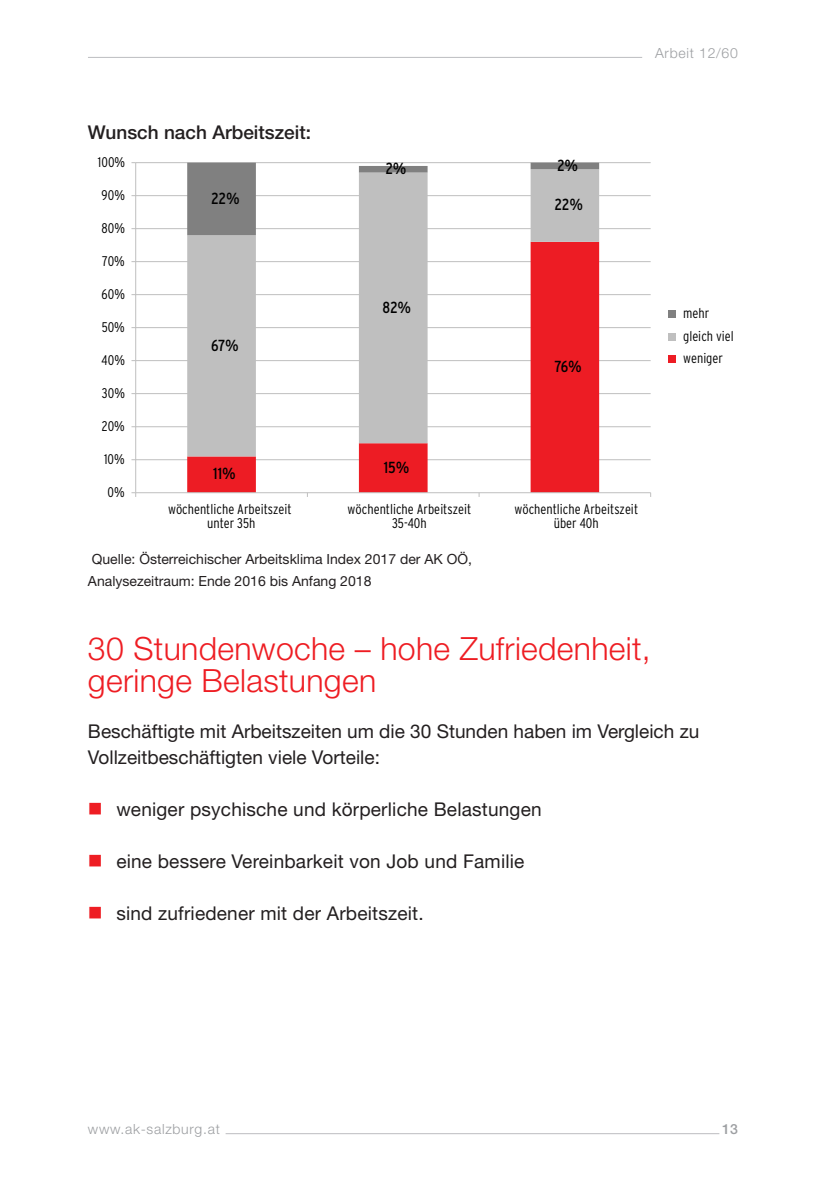
<style>
.page{position:relative;width:840px;height:1191px;background:#fff}
.page>*{position:absolute;margin:0;border:0;box-sizing:border-box;transform-origin:0 0}
.t1{font:300 32px/32px "Helvetica Neue";letter-spacing:.01em;color:#ee1d23}
.t2{font:19px/26px "Helvetica Neue";letter-spacing:.01em;color:#231f20}
.t3{font:500 19px "Helvetica Neue";color:#231f20}
.t4{font:condensed 16px "Interstate";letter-spacing:-.01em;color:#000}
.t5{font:300 condensed 14px/14px "Interstate";color:#000;text-align:center}
.t6{font:14px/22px "Helvetica Neue";color:#231f20}
.t7{font:300 14px "Helvetica Neue";letter-spacing:.05em;color:#9d9fa2}
.t8{font:500 14px "Helvetica Neue";color:#9d9fa2}
</style>
<div class="page">
<hr style="left:88px;top:57px;width:553px;height:1px;background:#bcbdc0">
<hr style="left:225px;top:1133px;width:494px;height:1px;background:#bcbdc0">
<hr style="left:136px;top:162px;width:514px;height:1px;background:#bfbfbf">
<hr style="left:136px;top:195px;width:514px;height:1px;background:#bfbfbf">
<hr style="left:136px;top:228px;width:514px;height:1px;background:#bfbfbf">
<hr style="left:136px;top:261px;width:514px;height:1px;background:#bfbfbf">
<hr style="left:136px;top:294px;width:514px;height:1px;background:#bfbfbf">
<hr style="left:136px;top:327px;width:514px;height:1px;background:#bfbfbf">
<hr style="left:136px;top:360px;width:514px;height:1px;background:#bfbfbf">
<hr style="left:136px;top:393px;width:514px;height:1px;background:#bfbfbf">
<hr style="left:136px;top:426px;width:514px;height:1px;background:#bfbfbf">
<hr style="left:136px;top:459px;width:514px;height:1px;background:#bfbfbf">
<svg style="left:187px;top:456px;width:411px;height:36px"></svg>
<svg style="left:187px;top:235px;width:411px;height:221px"></svg>
<svg style="left:187px;top:163px;width:411px;height:72px"></svg>
<hr style="left:135px;top:163px;width:1px;height:330px;background:#bfbfbf">
<hr style="left:136px;top:492px;width:514px;height:1px;background:#bfbfbf">
<div style="left:668px;top:311px;width:7px;height:7px;background:#808080"></div>
<div style="left:668px;top:333px;width:7px;height:7px;background:#bfbfbf"></div>
<div style="left:668px;top:355px;width:7px;height:7px;background:#ed1c24"></div>
<p class="t7" style="left:654px;top:44px;width:84px">Arbeit 12/60</p>
<p class="t3" style="left:88px;top:121px;width:224px">Wunsch nach Arbeitszeit:</p>
<p class="t5" style="left:98px;top:155px;width:29px">100%</p>
<p class="t5" style="left:102px;top:188px;width:25px">90%</p>
<p class="t5" style="left:101px;top:221px;width:25px">80%</p>
<p class="t5" style="left:102px;top:254px;width:24px">70%</p>
<p class="t5" style="left:102px;top:287px;width:25px">60%</p>
<p class="t5" style="left:102px;top:320px;width:25px">50%</p>
<p class="t5" style="left:101px;top:353px;width:25px">40%</p>
<p class="t5" style="left:102px;top:386px;width:25px">30%</p>
<p class="t5" style="left:102px;top:419px;width:24px">20%</p>
<p class="t5" style="left:104px;top:452px;width:22px">10%</p>
<p class="t5" style="left:107px;top:485px;width:19px">0%</p>
<p class="t4" style="left:211px;top:188px;width:30px">22%</p>
<p class="t4" style="left:211px;top:335px;width:29px">67%</p>
<p class="t4" style="left:213px;top:464px;width:24px">11%</p>
<p class="t4" style="left:385px;top:159px;width:23px">2%</p>
<p class="t4" style="left:556px;top:155px;width:23px">2%</p>
<p class="t4" style="left:382px;top:297px;width:30px">82%</p>
<p class="t4" style="left:383px;top:457px;width:27px">15%</p>
<p class="t4" style="left:554px;top:195px;width:30px">22%</p>
<p class="t4" style="left:554px;top:357px;width:29px">76%</p>
<p class="t5" style="left:168px;top:502px;width:125px">wöchentliche Arbeitszeit unter 35h</p>
<p class="t5" style="left:347px;top:502px;width:125px">wöchentliche Arbeitszeit<br>35-40h</p>
<p class="t5" style="left:514px;top:502px;width:125px">wöchentliche Arbeitszeit über 40h</p>
<p class="t6" style="left:88px;top:548px;width:385px">Quelle: Österreichischer Arbeitsklima Index 2017 der AK OÖ,<br>Analysezeitraum: Ende 2016 bis Anfang 2018</p>
<p class="t5" style="left:682px;top:302px;width:52px;line-height:22.2px;text-align:left">mehr gleich viel weniger</p>
<h1 class="t1" style="left:88px;top:631px;width:564px">30 Stundenwoche – hohe Zufriedenheit, geringe Belastungen</h1>
<p class="t2" style="left:88px;top:717px;width:612px">Beschäftigte mit Arbeitszeiten um die 30 Stunden haben im Vergleich zu<br>Vollzeitbeschäftigten viele Vorteile:</p>
<p class="t2" style="left:116px;top:795px;width:426px">weniger psychische und körperliche Belastungen</p>
<p class="t2" style="left:116px;top:847px;width:409px">eine bessere Vereinbarkeit von Job und Familie</p>
<p class="t2" style="left:116px;top:899px;width:308px">sind zufriedener mit der Arbeitszeit.</p>
<p class="t7" style="left:88px;top:1120px;width:133px">www.ak-salzburg.at</p>
<p class="t8" style="left:721px;top:1120px;width:17px">13</p>
</div>
